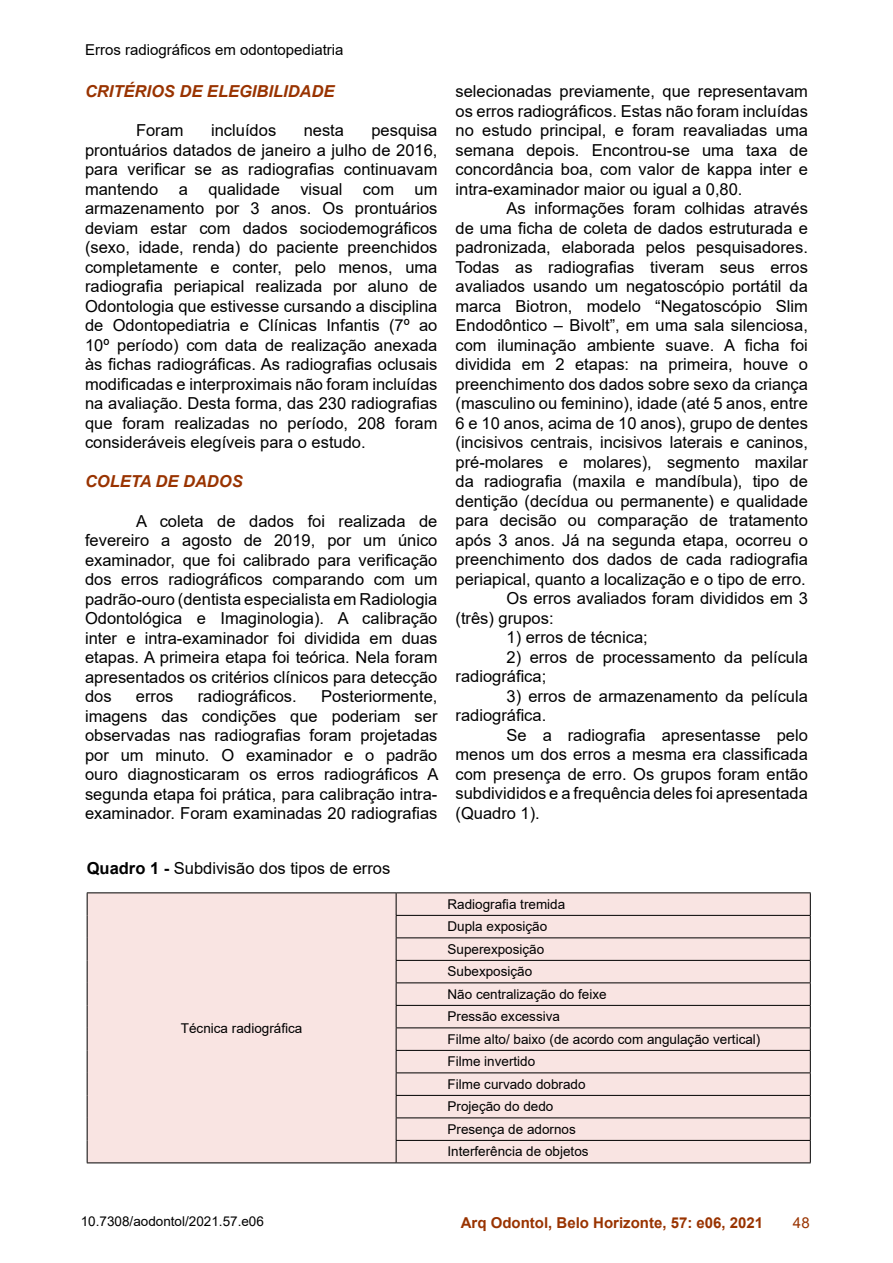
<style>
.page{position:relative;width:893px;height:1263px;background:#fff}
.page>*{position:absolute;margin:0;border:0;box-sizing:border-box;transform-origin:0 0}
.t1{font:16.5px/19.5px "Arial";color:#000;text-align:justify}
.t2{font:italic 700 16.5px "Arial";color:#930}
.t3{font:700 15px "Arial";color:#930}
.t4{font:15px "Arial";color:#000}
.t5{font:15px "Arial";color:#930}
.t6{font:13.5px/22.5px "Arial";color:#000}
.s1{font-weight:700}
</style>
<div class="page">
<div style="left:88px;top:893px;width:722px;height:269px;background:#f9e4e2"></div>
<hr style="left:87px;top:892px;width:309px;height:1px;background:#000">
<hr style="left:396px;top:892px;width:415px;height:1px;background:#000">
<hr style="left:396px;top:915px;width:415px;height:1px;background:#000">
<hr style="left:396px;top:937px;width:415px;height:1px;background:#000">
<hr style="left:396px;top:960px;width:415px;height:1px;background:#000">
<hr style="left:396px;top:982px;width:415px;height:1px;background:#000">
<hr style="left:396px;top:1005px;width:415px;height:1px;background:#000">
<hr style="left:396px;top:1027px;width:415px;height:1px;background:#000">
<hr style="left:396px;top:1050px;width:415px;height:1px;background:#000">
<hr style="left:396px;top:1072px;width:415px;height:1px;background:#000">
<hr style="left:396px;top:1095px;width:415px;height:1px;background:#000">
<hr style="left:396px;top:1117px;width:415px;height:1px;background:#000">
<hr style="left:396px;top:1140px;width:415px;height:1px;background:#000">
<hr style="left:87px;top:1162px;width:309px;height:1px;background:#000">
<hr style="left:396px;top:1162px;width:415px;height:1px;background:#000">
<svg style="left:87px;top:893px;width:1px;height:269px"></svg>
<svg style="left:396px;top:893px;width:1px;height:269px"></svg>
<svg style="left:810px;top:893px;width:1px;height:269px"></svg>
<p class="t4" style="left:85px;top:39px;width:260px">Erros radiográficos em odontopediatria</p>
<p class="t2" style="left:85px;top:80px;width:251px">CRITÉRIOS DE ELEGIBILIDADE</p>
<p class="t1" style="left:136px;top:120px;width:49px">Foram</p>
<p class="t1" style="left:211px;top:120px;width:67px">incluídos</p>
<p class="t1" style="left:304px;top:120px;width:42px">nesta</p>
<p class="t1" style="left:85px;top:120px;width:354px;text-indent:286px">pesquisa prontuários datados de janeiro a julho de 2016, para verificar se as radiografias continuavam mantendo a qualidade visual com um armazenamento por 3 anos. Os prontuários deviam estar com dados sociodemográficos (sexo, idade, renda) do paciente preenchidos completamente e conter, pelo menos, uma radiografia periapical realizada por aluno de Odontologia que estivesse cursando a disciplina de Odontopediatria e Clínicas Infantis (7º ao 10º período) com data de realização anexada às fichas radiográficas. As radiografias oclusais modificadas e interproximais não foram incluídas na avaliação. Desta forma, das 230 radiografias que foram realizadas no período, 208 foram consideráveis elegíveis para o estudo.</p>
<p class="t2" style="left:85px;top:471px;width:159px">COLETA DE DADOS</p>
<p class="t1" style="left:85px;top:511px;width:354px;text-indent:51px">A coleta de dados foi realizada de fevereiro a agosto de 2019, por um único examinador, que foi calibrado para verificação dos erros radiográficos comparando com um padrão-ouro (dentista especialista em Radiologia Odontológica e Imaginologia). A calibração inter e intra-examinador foi dividida em duas etapas. A primeira etapa foi teórica. Nela foram apresentados os critérios clínicos para detecção dos</p>
<p class="t1" style="left:136px;top:687px;width:39px">erros</p>
<p class="t1" style="left:198px;top:687px;width:101px">radiográficos.</p>
<p class="t1" style="left:85px;top:687px;width:355px;text-indent:236px">Posteriormente, imagens das condições que poderiam ser observadas nas radiografias foram projetadas por um minuto. O examinador e o padrão ouro diagnosticaram os erros radiográficos A segunda etapa foi prática, para calibração intra&shy;examinador. Foram examinadas 20 radiografias</p>
<p class="t1" style="left:455px;top:82px;width:354px">selecionadas previamente, que representavam os erros radiográficos. Estas não foram incluídas no estudo principal, e foram reavaliadas uma semana depois. Encontrou-se uma taxa de concordância boa, com valor de kappa inter e intra-examinador maior ou igual a 0,80.</p>
<p class="t1" style="left:506px;top:199px;width:303px">As informações foram colhidas através</p>
<p class="t1" style="left:455px;top:218px;width:354px">de uma ficha de coleta de dados estruturada e</p>
<p class="t1" style="left:455px;top:238px;width:354px">padronizada, elaborada pelos pesquisadores.</p>
<p class="t1" style="left:455px;top:257px;width:354px">Todas as radiografias tiveram seus erros</p>
<p class="t1" style="left:455px;top:277px;width:354px">avaliados usando um negatoscópio portátil da</p>
<p class="t1" style="left:455px;top:296px;width:354px">marca Biotron, modelo “Negatoscópio Slim</p>
<p class="t1" style="left:455px;top:316px;width:354px">Endodôntico – Bivolt”, em uma sala silenciosa,</p>
<p class="t1" style="left:455px;top:335px;width:354px">com iluminação ambiente suave. A ficha foi</p>
<p class="t1" style="left:455px;top:355px;width:354px">dividida em 2 etapas: na primeira, houve o</p>
<p class="t1" style="left:455px;top:374px;width:354px">preenchimento dos dados sobre sexo da criança</p>
<p class="t1" style="left:455px;top:394px;width:354px">(masculino ou feminino), idade (até 5 anos, entre</p>
<p class="t1" style="left:455px;top:413px;width:354px">6 e 10 anos, acima de 10 anos), grupo de dentes</p>
<p class="t1" style="left:455px;top:433px;width:354px">(incisivos centrais, incisivos laterais e caninos,</p>
<p class="t1" style="left:455px;top:452px;width:354px">pré-molares e molares), segmento maxilar</p>
<p class="t1" style="left:455px;top:472px;width:354px">da radiografia (maxila e mandíbula), tipo de</p>
<p class="t1" style="left:455px;top:491px;width:354px">dentição (decídua ou permanente) e qualidade</p>
<p class="t1" style="left:455px;top:511px;width:354px">para decisão ou comparação de tratamento</p>
<p class="t1" style="left:455px;top:530px;width:354px">após 3 anos. Já na segunda etapa, ocorreu o</p>
<p class="t1" style="left:455px;top:550px;width:354px">preenchimento dos dados de cada radiografia</p>
<p class="t1" style="left:455px;top:569px;width:352px">periapical, quanto a localização e o tipo de erro.</p>
<p class="t1" style="left:506px;top:589px;width:303px">Os erros avaliados foram divididos em 3</p>
<p class="t1" style="left:455px;top:608px;width:100px">(três) grupos:</p>
<p class="t1" style="left:506px;top:628px;width:143px">1) erros de técnica;</p>
<p class="t1" style="left:455px;top:647px;width:354px;text-indent:51px">2) erros de processamento da película radiográfica;</p>
<p class="t1" style="left:455px;top:686px;width:354px;text-indent:51px">3) erros de armazenamento da película radiográfica.</p>
<p class="t1" style="left:455px;top:725px;width:354px;text-indent:51px">Se a radiografia apresentasse pelo menos um dos erros a mesma era classificada com presença de erro. Os grupos foram então subdivididos e a frequência deles foi apresentada (Quadro 1).</p>
<p class="t1" style="left:87px;top:859px;width:305px"><span class="s1">Quadro 1 -</span> Subdivisão dos tipos de erros</p>
<p class="t6" style="left:181px;top:1017px;width:123px">Técnica radiográfica</p>
<p class="t6" style="left:447px;top:893px;width:314px">Radiografia tremida<br>Dupla exposição<br>Superexposição<br>Subexposição<br>Não centralização do feixe<br>Pressão excessiva<br>Filme alto/ baixo (de acordo com angulação vertical)<br>Filme invertido<br>Filme curvado dobrado<br>Projeção do dedo<br>Presença de adornos<br>Interferência de objetos</p>
<p class="t6" style="left:81px;top:1210px;width:185px">10.7308/aodontol/2021.57.e06</p>
<p class="t3" style="left:461px;top:1212px;width:304px">Arq Odontol, Belo Horizonte, 57: e06, 2021</p>
<p class="t5" style="left:793px;top:1212px;width:18px">48</p>
</div>
